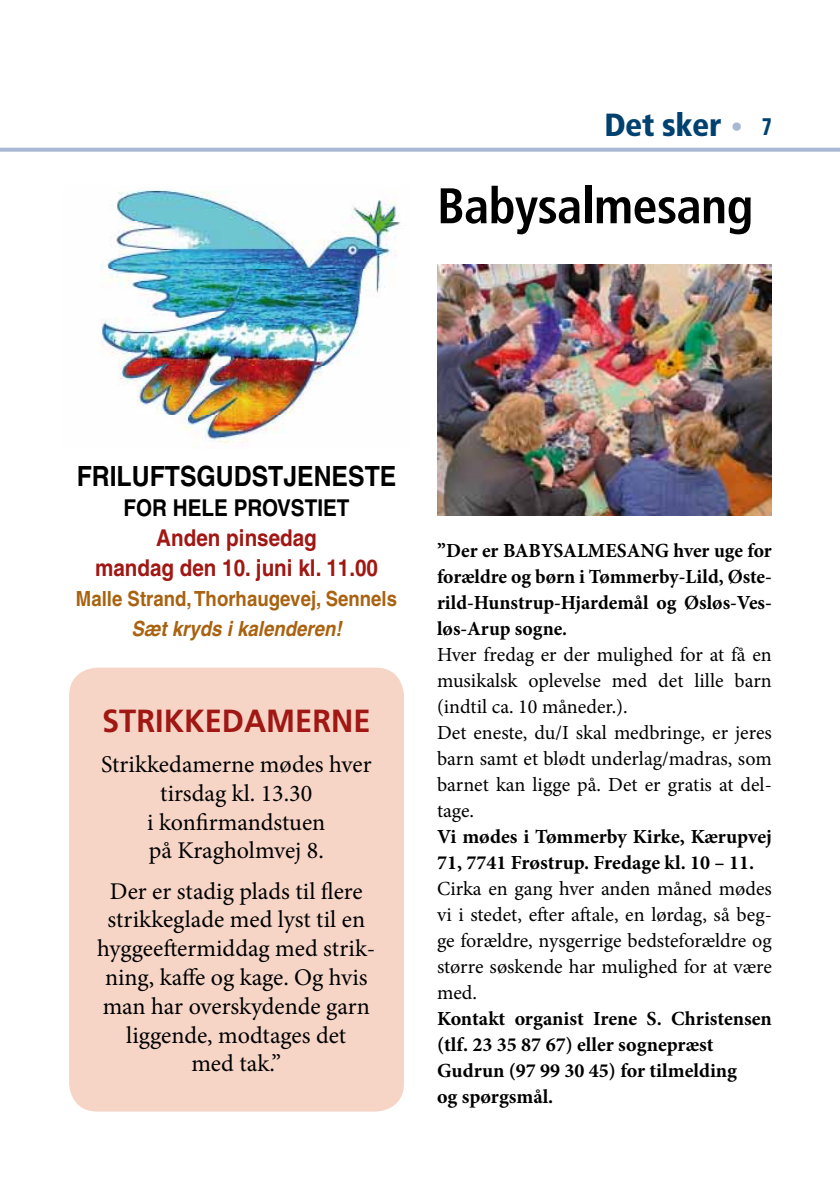
<style>
.page{position:relative;width:840px;height:1191px;background:#fff}
.page>*{position:absolute;margin:0;border:0;box-sizing:border-box;transform-origin:0 0}
.t1{font:700 condensed 50px "Frutiger";letter-spacing:-.01em;color:#000}
.t2{font:700 32px "Frutiger";color:#a01713;scale:.96 1}
.t3{font:900 condensed 32px "Frutiger";color:#004170}
.t4{font:700 27.8px "Helvetica";color:#000;scale:.89 1}
.t5{font:24px/28.8px "Minion Pro";color:#000;text-align:center}
.t6{font:700 23.2px/30.2px "Helvetica";color:#a01713;text-align:center;scale:.89 1}
.t7{font:700 23.2px "Helvetica";color:#000;scale:.89 1}
.t8{font:700 20.8px "Helvetica";color:#a86210;scale:.89 1}
.t9{font:italic 700 20.8px "Helvetica";color:#a86210;scale:.89 1}
.t10{font:20px/26px "Minion Pro";color:#000}
.t11{font:700 20px/26px "Minion Pro";color:#000}
.s1{font-size:24px;color:#a9b8d2}
.s2{font-size:24px}
</style>
<div class="page">
<svg style="left:0;top:148px;width:839px;height:4px;background:#afbdd5"></svg>
<img style="left:100px;top:190px;width:300px;height:258px">
<div style="left:69px;top:667px;width:335px;height:444px;background:#f6d5c7;border-radius:28px"></div>
<img style="left:437px;top:265px;width:334px;height:251px">
<h2 class="t3" style="left:604px;top:106px;width:169px">Det sker <span class="s1">•</span> <span class="s2">7</span></h2>
<h1 class="t1" style="left:437px;top:176px;width:317px">Babysalmesang</h1>
<h3 class="t4" style="left:77px;top:459px;width:360px">Friluftsgudstjeneste</h3>
<p class="t7" style="left:123px;top:493px;width:255px">For hele provstiet</p>
<p class="t6" style="left:95px;top:522px;width:319px">Anden pinsedag<br>mandag den 10. juni kl. 11.00</p>
<p class="t8" style="left:76px;top:586px;width:362px">Malle Strand, Thorhaugevej, Sennels</p>
<p class="t9" style="left:131px;top:616px;width:237px">Sæt kryds i kalenderen!</p>
<h2 class="t2" style="left:102px;top:702px;width:281px">STRIKKEDAMERNE</h2>
<p class="t5" style="left:101px;top:750px;width:272px">Strikkedamerne mødes hver tirsdag kl. 13.30<br>i konfirmandstuen<br>på Kragholmvej 8.</p>
<p class="t5" style="left:97px;top:876px;width:280px">Der er stadig plads til flere strikkeglade med lyst til en hyggeeftermiddag med strik&shy;ning, kaffe og kage. Og hvis man har overskydende garn liggende, modtages det<br>med tak.”</p>
<p class="t11" style="left:437px;top:537px;width:336px;text-align:justify">”Der er BABYSALMESANG hver uge for forældre og børn i Tømmerby-Lild, Øste&shy;rild-Hunstrup-Hjardemål og Øsløs-Ves&shy;løs-Arup sogne.</p>
<p class="t10" style="left:437px;top:642px;width:336px">Hver fredag er der mulighed for at få en musikalsk oplevelse med det lille barn (indtil ca. 10 måneder.).<br>Det eneste, du/I skal medbringe, er jeres barn samt et blødt underlag/madras, som barnet kan ligge på. Det er gratis at del&shy;tage.</p>
<p class="t11" style="left:437px;top:823px;width:336px">Vi mødes i Tømmerby Kirke, Kærupvej<br>71, 7741 Frøstrup. Fredage kl. 10 – 11.</p>
<p class="t10" style="left:437px;top:876px;width:336px;text-align:justify">Cirka en gang hver anden måned mødes vi i stedet, efter aftale, en lørdag, så beg&shy;ge forældre, nysgerrige bedsteforældre og større søskende har mulighed for at være med.</p>
<p class="t11" style="left:437px;top:1005px;width:336px">Kontakt organist Irene S. Christensen (tlf. 23 35 87 67) eller sognepræst<br>Gudrun (97 99 30 45) for tilmelding<br>og spørgsmål.</p>
</div>
